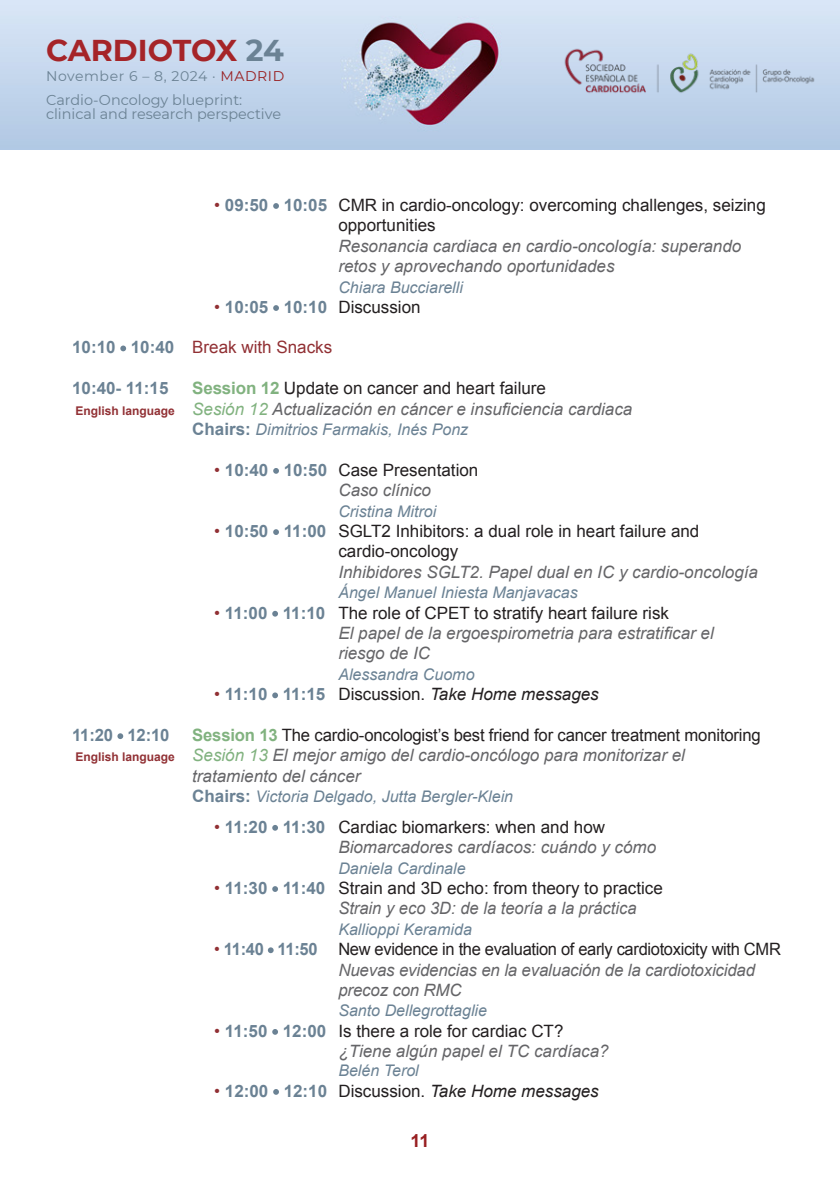
<style>
.page{position:relative;width:840px;height:1191px;background:#fff}
.page>*{position:absolute;margin:0;border:0;box-sizing:border-box;transform-origin:0 0}
.t1{font:700 30px "Montserrat";letter-spacing:-.01em;color:#a52428}
.t2{font:700 18px "Arial";color:#982022}
.t3{font:italic 17px/20.4px "Arial";color:#656568}
.t4{font:17px/20.4px "Arial";color:#231f20}
.t5{font:italic 17px "Arial";color:#231f20}
.t6{font:700 17px "Arial";color:#6b8294}
.t7{font:17px "Arial";color:#913034}
.t8{font:italic 16px "Arial";color:#6b8294}
.t9{font:14.4px/14.4px "Montserrat";color:#6b8294}
.t10{font:14px "Montserrat";letter-spacing:.04em;color:#6b8294}
.s1{color:#6b8294}
.s2{color:#982022}
.s3{font-style:normal;color:#913034}
.s4{font-weight:700;font-style:normal;color:#6b8294}
.s5{font-style:normal;color:#231f20}
.s6{font-weight:400;color:#913034}
.s7{font-weight:400;color:#231f20}
.s8{font-weight:700;color:#6b8294}
.s9{font-weight:700;color:#81b27f}
.s10{font-weight:700;font-style:normal;font-size:12px;color:#913034}
.s11{color:#81b27f}
.s12{font-weight:700;font-style:normal;font-size:17px}
.s13{color:#913034}
.s14{font-style:italic;color:#656568}
.s15{font-style:normal}
</style>
<div class="page">
<img style="left:0;top:0;width:839px;height:149px">
<img style="left:562px;top:47px;width:254px;height:47px">
<svg style="left:273px;top:203px;width:6px;height:6px"></svg>
<svg style="left:273px;top:305px;width:6px;height:6px"></svg>
<svg style="left:120px;top:345px;width:6px;height:6px"></svg>
<svg style="left:273px;top:468px;width:6px;height:6px"></svg>
<svg style="left:273px;top:529px;width:6px;height:6px"></svg>
<svg style="left:272px;top:611px;width:6px;height:5px"></svg>
<svg style="left:272px;top:692px;width:6px;height:6px"></svg>
<svg style="left:117px;top:733px;width:6px;height:6px"></svg>
<svg style="left:272px;top:825px;width:6px;height:5px"></svg>
<svg style="left:272px;top:886px;width:6px;height:6px"></svg>
<svg style="left:268px;top:947px;width:5px;height:6px"></svg>
<svg style="left:272px;top:1029px;width:6px;height:5px"></svg>
<svg style="left:273px;top:1089px;width:6px;height:5px"></svg>
<h1 class="t1" style="left:46px;top:29px;width:239px">CARDIOTOX <span class="s1">24</span></h1>
<p class="t10" style="left:46px;top:66px;width:239px">November 6 – 8, 2024 · <span class="s2">MADRID</span></p>
<p class="t9" style="left:46px;top:92px;width:236px">Cardio-Oncology blueprint: clinical and research perspective</p>
<p class="t3" style="left:338px;top:195px;width:429px;text-indent:-124px"><span class="s3">•</span> <span class="s4">09:50 10:05</span> <span class="s5">CMR in cardio-oncology: overcoming challenges, seizing opportunities<br></span>Resonancia cardiaca en cardio-oncología: superando retos y aprovechando oportunidades</p>
<p class="t8" style="left:338px;top:276px;width:126px">Chiara Bucciarelli</p>
<p class="t6" style="left:214px;top:296px;width:208px"><span class="s6">•</span> 10:05 10:10 <span class="s7">Discussion</span></p>
<p class="t7" style="left:72px;top:336px;width:261px"><span class="s8">10:10 10:40</span> Break with Snacks</p>
<p class="t6" style="left:72px;top:377px;width:98px">10:40- 11:15</p>
<p class="t4" style="left:192px;top:378px;width:355px"><span class="s9">Session 12</span> Update on cancer and heart failure</p>
<p class="t3" style="left:75px;top:398px;width:558px"><span class="s10">English language</span> <span class="s11">Sesión 12</span> Actualización en cáncer e insuficiencia cardiaca</p>
<p class="t8" style="left:192px;top:419px;width:277px"><span class="s12">Chairs:</span> Dimitrios Farmakis, Inés Ponz</p>
<p class="t4" style="left:338px;top:460px;width:141px;text-indent:-124px"><span class="s13">•</span> <span class="s8">10:40 10:50</span> Case Presentation<br><span class="s14">Caso clínico</span></p>
<p class="t8" style="left:338px;top:500px;width:99px">Cristina Mitroi</p>
<p class="t4" style="left:338px;top:521px;width:421px;text-indent:-124px"><span class="s13">•</span> <span class="s8">10:50 11:00</span> SGLT2 Inhibitors: a dual role in heart failure and cardio-oncology<br><span class="s14">Inhibidores SGLT2. Papel dual en IC y cardio-oncología</span></p>
<p class="t8" style="left:338px;top:582px;width:241px">Ángel Manuel Iniesta Manjavacas</p>
<p class="t3" style="left:338px;top:602px;width:377px;text-indent:-124px"><span class="s3">•</span> <span class="s4">11:00 11:10</span> <span class="s5">The role of CPET to stratify heart failure risk<br></span>El papel de la ergoespirometria para estratificar el riesgo de IC</p>
<p class="t8" style="left:338px;top:664px;width:138px">Alessandra Cuomo</p>
<p class="t5" style="left:214px;top:683px;width:386px"><span class="s3">•</span> <span class="s4">11:10 11:15</span> <span class="s15">Discussion.</span> Take Home messages</p>
<p class="t6" style="left:72px;top:724px;width:99px">11:20 12:10</p>
<p class="t4" style="left:192px;top:725px;width:570px"><span class="s9">Session 13</span> The cardio-oncologist’s best friend for cancer treatment monitoring</p>
<p class="t3" style="left:192px;top:745px;width:494px;text-indent:-117px"><span class="s10">English language</span> <span class="s11">Sesión 13</span> El mejor amigo del cardio-oncólogo para monitorizar el tratamiento del cáncer</p>
<p class="t8" style="left:192px;top:786px;width:322px"><span class="s12">Chairs:</span> Victoria Delgado, Jutta Bergler-Klein</p>
<p class="t3" style="left:338px;top:816px;width:319px;text-indent:-124px"><span class="s3">•</span> <span class="s4">11:20 11:30</span> <span class="s5">Cardiac biomarkers: when and how<br></span>Biomarcadores cardíacos: cuándo y cómo</p>
<p class="t8" style="left:338px;top:857px;width:129px">Daniela Cardinale</p>
<p class="t4" style="left:338px;top:878px;width:326px;text-indent:-124px"><span class="s13">•</span> <span class="s8">11:30 11:40</span> Strain and 3D echo: from theory to practice<br><span class="s14">Strain y eco 3D: de la teoría a la práctica</span></p>
<p class="t8" style="left:338px;top:918px;width:135px">Kallioppi Keramida</p>
<p class="t3" style="left:338px;top:939px;width:444px;text-indent:-124px"><span class="s3">•</span> <span class="s4">11:40 11:50</span> <span class="s5">New evidence in the evaluation of early cardiotoxicity with CMR<br></span>Nuevas evidencias en la evaluación de la cardiotoxicidad precoz con RMC</p>
<p class="t8" style="left:338px;top:1000px;width:150px">Santo Dellegrottaglie</p>
<p class="t3" style="left:338px;top:1020px;width:272px;text-indent:-124px"><span class="s3">•</span> <span class="s4">11:50 12:00</span> <span class="s5">Is there a role for cardiac CT? </span>¿Tiene algún papel el TC cardíaca?</p>
<p class="t8" style="left:338px;top:1060px;width:82px">Belén Terol</p>
<p class="t5" style="left:214px;top:1079px;width:386px"><span class="s3">•</span> <span class="s4">12:00 12:10</span> <span class="s15">Discussion.</span> Take Home messages</p>
<p class="t2" style="left:410px;top:1129px;width:21px">11</p>
</div>
